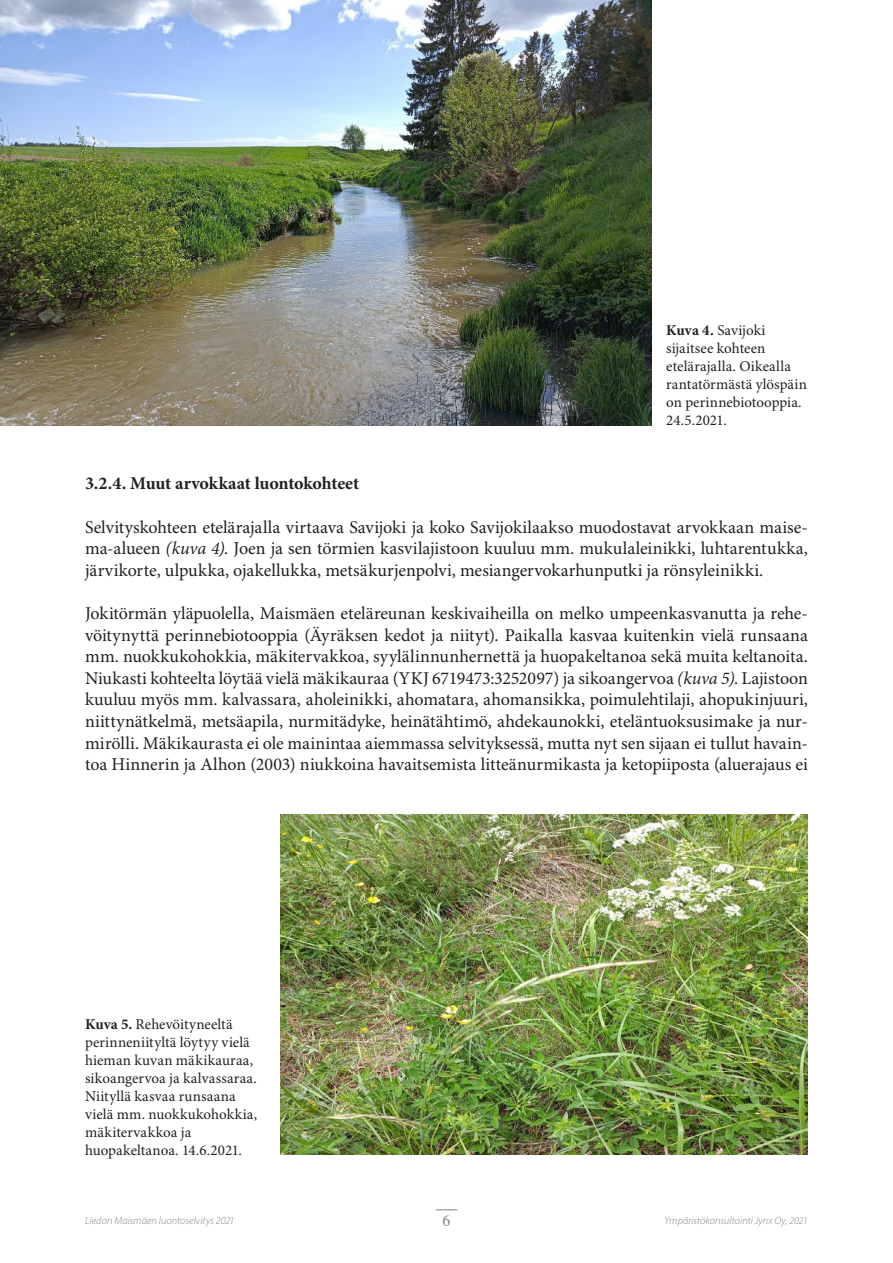
<style>
.page{position:relative;width:893px;height:1263px;background:#fff}
.page>*{position:absolute;margin:0;border:0;box-sizing:border-box;transform-origin:0 0}
.t1{font:18px/21.6px "Minion Pro";color:#231f20;text-align:justify}
.t2{font:700 18px "Minion Pro";letter-spacing:-.01em;color:#231f20}
.t3{font:15.75px "Times";color:#808285}
.t4{font:15px/18px "Minion Pro";letter-spacing:.005em;color:#231f20}
.t5{font:italic 300 10.5px "Myriad Pro";letter-spacing:.005em;color:#808285}
.s1{font-weight:700}
.s2{font-style:italic}
</style>
<div class="page">
<svg style="left:436px;top:1209px;width:21px;height:1px"></svg>
<img style="left:281px;top:815px;width:527px;height:339px">
<img style="left:0;top:0;width:652px;height:425px">
<p class="t4" style="left:666px;top:321px;width:142px"><span class="s1">Kuva 4.</span> Savijoki sijaitsee kohteen etelärajalla. Oikealla rantatörmästä ylöspäin on perinnebiotooppia.<br>24.5.2021.</p>
<p class="t2" style="left:85px;top:473px;width:276px">3.2.4. Muut arvokkaat luontokohteet</p>
<p class="t1" style="left:85px;top:517px;width:724px">Selvityskohteen etelärajalla virtaava Savijoki ja koko Savijokilaakso muodostavat arvokkaan maise&shy;ma-alueen <span class="s2">(kuva 4)</span>. Joen ja sen törmien kasvilajistoon kuuluu mm. mukulaleinikki, luhtarentukka, järvikorte, ulpukka, ojakellukka, metsäkurjenpolvi, mesiangervokarhunputki ja rönsyleinikki.</p>
<p class="t1" style="left:85px;top:603px;width:724px">Jokitörmän yläpuolella, Maismäen eteläreunan keskivaiheilla on melko umpeenkasvanutta ja rehe&shy;vöitynyttä perinnebiotooppia (Äyräksen kedot ja niityt). Paikalla kasvaa kuitenkin vielä runsaana mm. nuokkukohokkia, mäkitervakkoa, syylälinnunhernettä ja huopakeltanoa sekä muita keltanoita.<br>Niukasti kohteelta löytää vielä mäkikauraa (YKJ 6719473:3252097) ja sikoangervoa <span class="s2">(kuva 5)</span>. Lajistoon kuuluu myös mm. kalvassara, aholeinikki, ahomatara, ahomansikka, poimulehtilaji, ahopukinjuuri, niittynätkelmä, metsäapila, nurmitädyke, heinätähtimö, ahdekaunokki, eteläntuoksusimake ja nur&shy;mirölli. Mäkikaurasta ei ole mainintaa aiemmassa selvityksessä, mutta nyt sen sijaan ei tullut havain&shy;toa Hinnerin ja Alhon (2003) niukkoina havaitsemista litteänurmikasta ja ketopiiposta (aluerajaus ei</p>
<p class="t4" style="left:85px;top:1015px;width:174px"><span class="s1">Kuva 5.</span> Rehevöityneeltä perinneniityltä löytyy vielä hieman kuvan mäkikauraa, sikoangervoa ja kalvassaraa.<br>Niityllä kasvaa runsaana vielä mm. nuokkukohokkia, mäkitervakkoa ja huopakeltanoa. 14.6.2021.</p>
<p class="t5" style="left:85px;top:1215px;width:151px">Liedon Maismäen luontoselvitys 2021</p>
<p class="t3" style="left:443px;top:1205px;width:9px">6</p>
<p class="t5" style="left:665px;top:1215px;width:145px">Ympäristökonsultointi Jynx Oy, 2021</p>
</div>
